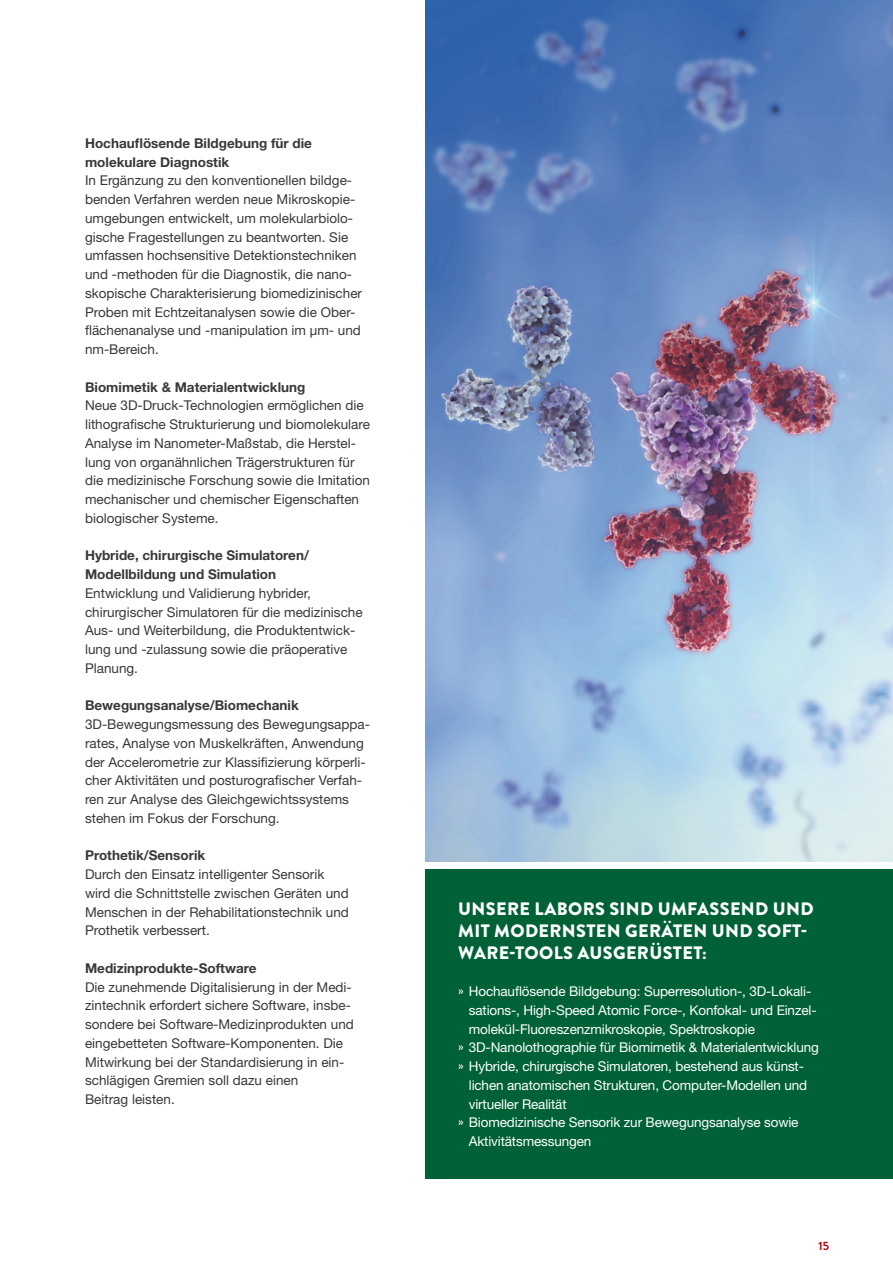
<style>
.page{position:relative;width:893px;height:1263px;background:#fff}
.page>*{position:absolute;margin:0;border:0;box-sizing:border-box;transform-origin:0 0}
.t1{font:900 18px/21.6px "Brandon Grotesque";letter-spacing:.02em;color:#fff}
.t2{font:13.5px/18.8px "Helvetica Neue LT Std";color:#383937}
.t3{font:13.5px "Helvetica Neue LT Std";letter-spacing:-.01em;color:#fff}
.t4{font:700 13.5px/18.8px "Helvetica Neue LT Std";color:#383937}
.t5{font:700 12px "Brandon Grotesque";color:#c20206}
.s1{font-family:"Brandon Grotesque"}
</style>
<div class="page">
<img style="left:425px;top:0;width:468px;height:861px">
<div style="left:425px;top:870px;width:468px;height:309px;background:#006137"></div>
<p class="t4" style="left:85px;top:133px;width:228px">Hochauflösende Bildgebung für die molekulare Diagnostik</p>
<p class="t2" style="left:85px;top:171px;width:279px">In Ergänzung zu den konventionellen bildge&shy;benden Verfahren werden neue Mikroskopie&shy;umgebungen entwickelt, um molekularbiolo&shy;gische Fragestellungen zu beantworten. Sie umfassen hochsensitive Detektionstechniken und -methoden für die Diagnostik, die nano&shy;skopische Charakterisierung biomedizinischer Proben mit Echtzeitanalysen sowie die Ober&shy;flächenanalyse und -manipulation im μm- und nm-Bereich.</p>
<p class="t4" style="left:85px;top:377px;width:222px">Biomimetik &amp; Materialentwicklung</p>
<p class="t2" style="left:85px;top:396px;width:286px">Neue 3D-Druck-Technologien ermöglichen die lithografische Strukturierung und biomolekulare Analyse im Nanometer-Maßstab, die Herstel&shy;lung von organähnlichen Trägerstrukturen für die medizinische Forschung sowie die Imitation mechanischer und chemischer Eigenschaften biologischer Systeme.</p>
<p class="t4" style="left:85px;top:546px;width:225px">Hybride, chirurgische Simulatoren/<br>Modellbildung und Simulation</p>
<p class="t2" style="left:85px;top:583px;width:279px">Entwicklung und Validierung hybrider, chirurgischer Simulatoren für die medizinische Aus- und Weiterbildung, die Produktentwick&shy;lung und -zulassung sowie die präoperative Planung.</p>
<p class="t4" style="left:85px;top:696px;width:215px">Bewegungsanalyse/Biomechanik</p>
<p class="t2" style="left:85px;top:715px;width:286px">3D-Bewegungsmessung des Bewegungsappa&shy;rates, Analyse von Muskelkräften, Anwendung der Accelerometrie zur Klassifizierung körperli&shy;cher Aktivitäten und posturografischer Verfah&shy;ren zur Analyse des Gleichgewichtssystems stehen im Fokus der Forschung.</p>
<p class="t4" style="left:85px;top:846px;width:122px">Prothetik/Sensorik</p>
<p class="t2" style="left:85px;top:865px;width:265px">Durch den Einsatz intelligenter Sensorik wird die Schnittstelle zwischen Geräten und Menschen in der Rehabilitationstechnik und Prothetik verbessert.</p>
<p class="t4" style="left:85px;top:958px;width:173px">Medizinprodukte-Software</p>
<p class="t2" style="left:85px;top:977px;width:270px">Die zunehmende Digitalisierung in der Medi&shy;zintechnik erfordert sichere Software, insbe&shy;sondere bei Software-Medizinprodukten und eingebetteten Software-Komponenten. Die Mitwirkung bei der Standardisierung in ein&shy;schlägigen Gremien soll dazu einen<br>Beitrag leisten.</p>
<h1 class="t1" style="left:458px;top:898px;width:357px">UNSERE LABORS SIND UMFASSEND UND<br>MIT MODERNSTEN GERÄTEN UND SOFT-<br>WARE-TOOLS AUSGERÜSTET:</h1>
<p class="t3" style="left:458px;top:983px;width:355px"><span class="s1">»</span> Hochauflösende Bildgebung: Superresolution-, 3D-Lokali-</p>
<p class="t3" style="left:469px;top:1002px;width:348px">sations-, High-Speed Atomic Force-, Konfokal- und Einzel-</p>
<p class="t3" style="left:469px;top:1021px;width:288px">molekül-Fluoreszenzmikroskopie, Spektroskopie</p>
<p class="t3" style="left:458px;top:1039px;width:362px"><span class="s1">»</span> 3D-Nanolothographie für Biomimetik &amp; Materialentwicklung</p>
<p class="t3" style="left:458px;top:1058px;width:347px"><span class="s1">»</span> Hybride, chirurgische Simulatoren, bestehend aus künst-</p>
<p class="t3" style="left:469px;top:1077px;width:340px">lichen anatomischen Strukturen, Computer-Modellen und</p>
<p class="t3" style="left:469px;top:1096px;width:99px">virtueller Realität</p>
<p class="t3" style="left:458px;top:1114px;width:342px"><span class="s1">»</span> Biomedizinische Sensorik zur Bewegungsanalyse sowie</p>
<p class="t3" style="left:469px;top:1133px;width:124px">Aktivitätsmessungen</p>
<p class="t5" style="left:818px;top:1237px;width:12px">15</p>
</div>
